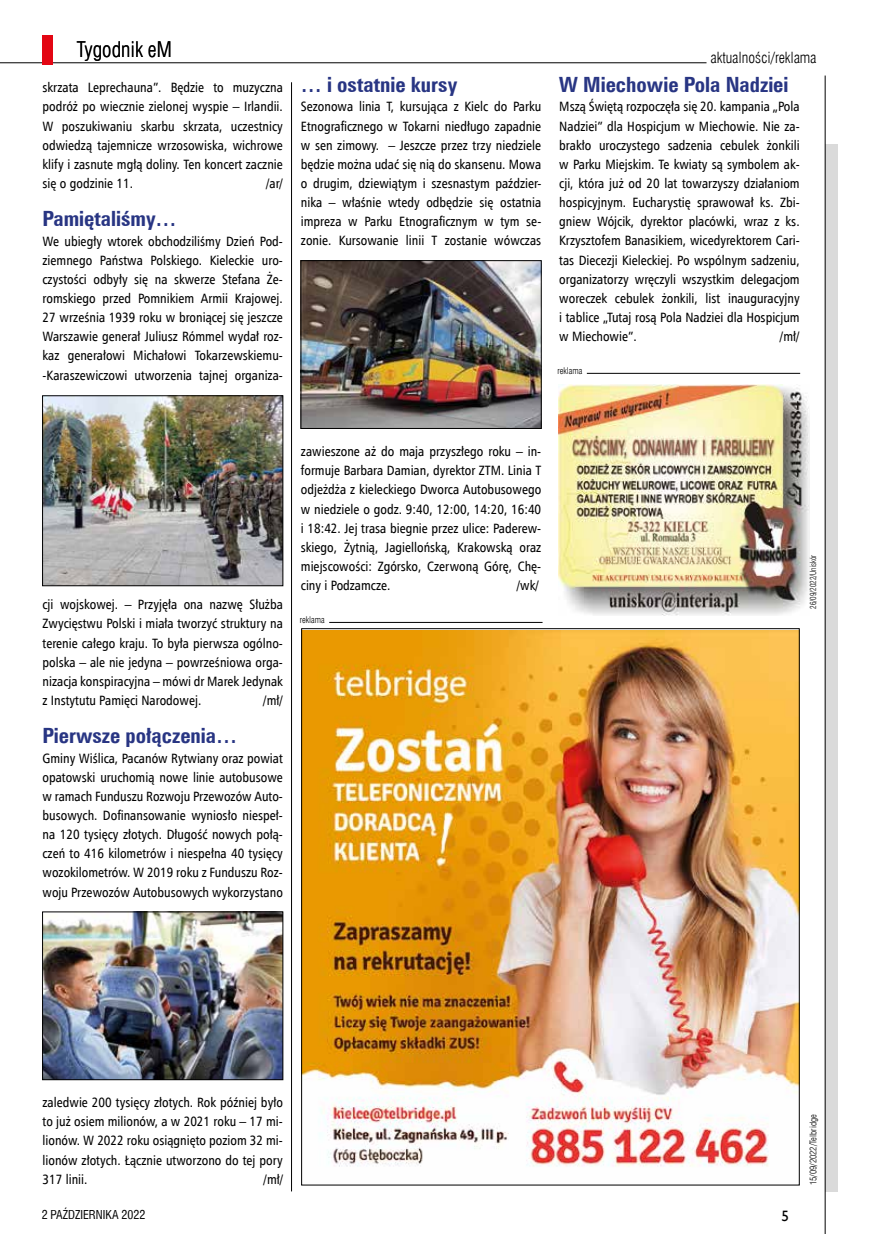
<style>
.page{position:relative;width:872px;height:1234px;background:#fff}
.page>*{position:absolute;margin:0;border:0;box-sizing:border-box;transform-origin:0 0}
.t1{font:700 21px "Zurich Cn EUX";color:#283583}
.t2{font:21px "Swis 721 Lt Cn EUX";color:#000}
.t3{font:15px "Swis 721 Lt Cn EUX";color:#000}
.t4{font:15px "Humanst 521 EUX";color:#000}
.t5{font:13.5px/19.2px "Humnst 777 Cn EUX";color:#000;text-align:justify}
.t6{font:12px "Swis 721 Cn EUX";color:#000}
.t7{font:9px "Swis 721 Lt Cn EUX";color:#000}
.t8{font:8.25px "Swis 721 Lt Cn EUX";color:#000;scale:.9 1}
</style>
<div class="page">
<hr style="left:291px;top:82px;width:1px;height:1109px;background:#000">
<hr style="left:0;top:62px;width:706px;height:1px;background:#000">
<div style="left:825px;top:144px;width:13px;height:1047px;background:#dadada"></div>
<hr style="left:824px;top:75px;width:1px;height:1158px;background:#000">
<img style="left:45px;top:397px;width:236px;height:186px">
<div style="left:43px;top:395px;width:240px;height:190px;border:1px solid #000"></div>
<img style="left:45px;top:913px;width:236px;height:164px">
<div style="left:43px;top:911px;width:240px;height:168px;border:1px solid #000"></div>
<img style="left:303px;top:262px;width:236px;height:164px">
<div style="left:301px;top:260px;width:240px;height:168px;border:1px solid #000"></div>
<div style="left:43px;top:35px;width:10px;height:30px;background:#e30613"></div>
<img style="left:303px;top:630px;width:494px;height:537px">
<hr style="left:587px;top:373px;width:213px;height:1px;background:#000">
<hr style="left:329px;top:622px;width:213px;height:1px;background:#000">
<img style="left:558px;top:384px;width:252px;height:231px">
<h1 class="t2" style="left:77px;top:37px;width:96px">Tygodnik eM</h1>
<p class="t5" style="left:43px;top:78px;width:242px">skrzata Leprechauna”. Będzie to muzyczna podróż po wiecznie zielonej wyspie – Irlandii.<br>W poszukiwaniu skarbu skrzata, uczestnicy odwiedzą tajemnicze wrzosowiska, wichrowe klify i zasnute mgłą doliny. Ten koncert zacznie się o godzinie 11.</p>
<p class="t5" style="left:266px;top:173px;width:18px">/ar/</p>
<h1 class="t1" style="left:43px;top:206px;width:135px">Pamiętaliśmy…</h1>
<p class="t5" style="left:43px;top:231px;width:242px">We ubiegły wtorek obchodziliśmy Dzień Pod&shy;ziemnego Państwa Polskiego. Kieleckie uro&shy;czystości odbyły się na skwerze Stefana Że&shy;romskiego przed Pomnikiem Armii Krajowej.<br>27 września 1939 roku w broniącej się jeszcze Warszawie generał Juliusz Rómmel wydał roz&shy;kaz generałowi Michałowi Tokarzewskiemu--Karaszewiczowi utworzenia tajnej organiza-</p>
<h1 class="t1" style="left:301px;top:72px;width:158px">… i ostatnie kursy</h1>
<p class="t5" style="left:301px;top:97px;width:242px">Sezonowa linia T, kursująca z Kielc do Parku Etnograficznego w Tokarni niedługo zapadnie w sen zimowy. – Jeszcze przez trzy niedziele będzie można udać się nią do skansenu. Mowa o drugim, dziewiątym i szesnastym paździer&shy;nika – właśnie wtedy odbędzie się ostatnia impreza w Parku Etnograficznym w tym se&shy;zonie. Kursowanie linii T zostanie wówczas</p>
<p class="t3" style="left:710px;top:48px;width:107px">aktualności/reklama</p>
<h1 class="t1" style="left:559px;top:72px;width:231px">W Miechowie Pola Nadziei</h1>
<p class="t5" style="left:559px;top:97px;width:242px">Mszą Świętą rozpoczęła się 20. kampania „Pola Nadziei” dla Hospicjum w Miechowie. Nie za&shy;brakło uroczystego sadzenia cebulek żonkili w Parku Miejskim. Te kwiaty są symbolem ak&shy;cji, która już od 20 lat towarzyszy działaniom hospicyjnym. Eucharystię sprawował ks. Zbi&shy;gniew Wójcik, dyrektor placówki, wraz z ks.<br>Krzysztofem Banasikiem, wicedyrektorem Cari&shy;tas Diecezji Kieleckiej. Po wspólnym sadzeniu, organizatorzy wręczyli wszystkim delegacjom woreczek cebulek żonkili, list inauguracyjny i tablice „Tutaj rosą Pola Nadziei dla Hospicjum w Miechowie”.</p>
<p class="t5" style="left:780px;top:327px;width:21px">/mł/</p>
<p class="t7" style="left:557px;top:365px;width:26px">reklama</p>
<p class="t5" style="left:43px;top:595px;width:242px">cji wojskowej. – Przyjęła ona nazwę Służba</p>
<p class="t5" style="left:43px;top:614px;width:242px">Zwycięstwu Polski i miała tworzyć struktury na terenie całego kraju. To była pierwsza ogólno&shy;polska – ale nie jedyna – powrześniowa orga&shy;nizacja konspiracyjna – mówi dr Marek Jedynak z Instytutu Pamięci Narodowej.</p>
<p class="t5" style="left:263px;top:690px;width:21px">/mł/</p>
<h1 class="t1" style="left:43px;top:722px;width:196px">Pierwsze połączenia…</h1>
<p class="t5" style="left:43px;top:748px;width:242px">Gminy Wiślica, Pacanów Rytwiany oraz powiat opatowski uruchomią nowe linie autobusowe w ramach Funduszu Rozwoju Przewozów Auto&shy;busowych. Dofinansowanie wyniosło niespeł&shy;na 120 tysięcy złotych. Długość nowych połą&shy;czeń to 416 kilometrów i niespełna 40 tysięcy wozokilometrów. W 2019 roku z Funduszu Roz&shy;woju Przewozów Autobusowych wykorzystano</p>
<p class="t5" style="left:301px;top:441px;width:242px">zawieszone aż do maja przyszłego roku – in&shy;formuje Barbara Damian, dyrektor ZTM. Linia T odjeżdża z kieleckiego Dworca Autobusowego w niedziele o godz. 9:40, 12:00, 14:20, 16:40 i 18:42. Jej trasa biegnie przez ulice: Paderew&shy;skiego, Żytnią, Jagiellońską, Krakowską oraz miejscowości: Zgórsko, Czerwoną Górę, Chę&shy;ciny i Podzamcze.</p>
<p class="t5" style="left:517px;top:575px;width:24px">/wk/</p>
<p class="t7" style="left:300px;top:614px;width:26px">reklama</p>
<p class="t8" style="left:808px;top:609px;width:62px;rotate:-90deg">26/09/2022/Uniskór</p>
<p class="t5" style="left:43px;top:1092px;width:242px">zaledwie 200 tysięcy złotych. Rok później było to już osiem milionów, a w 2021 roku – 17 mi&shy;lionów. W 2022 roku osiągnięto poziom 32 mi&shy;lionów złotych. Łącznie utworzono do tej pory 317 linii.</p>
<p class="t5" style="left:263px;top:1168px;width:21px">/mł/</p>
<p class="t7" style="left:807px;top:1184px;width:72px;rotate:-90deg">15/09/2022/Telbridge</p>
<p class="t6" style="left:42px;top:1206px;width:105px">2 PAŹDZIERNIKA 2022</p>
<p class="t4" style="left:781px;top:1206px;width:9px">5</p>
</div>
